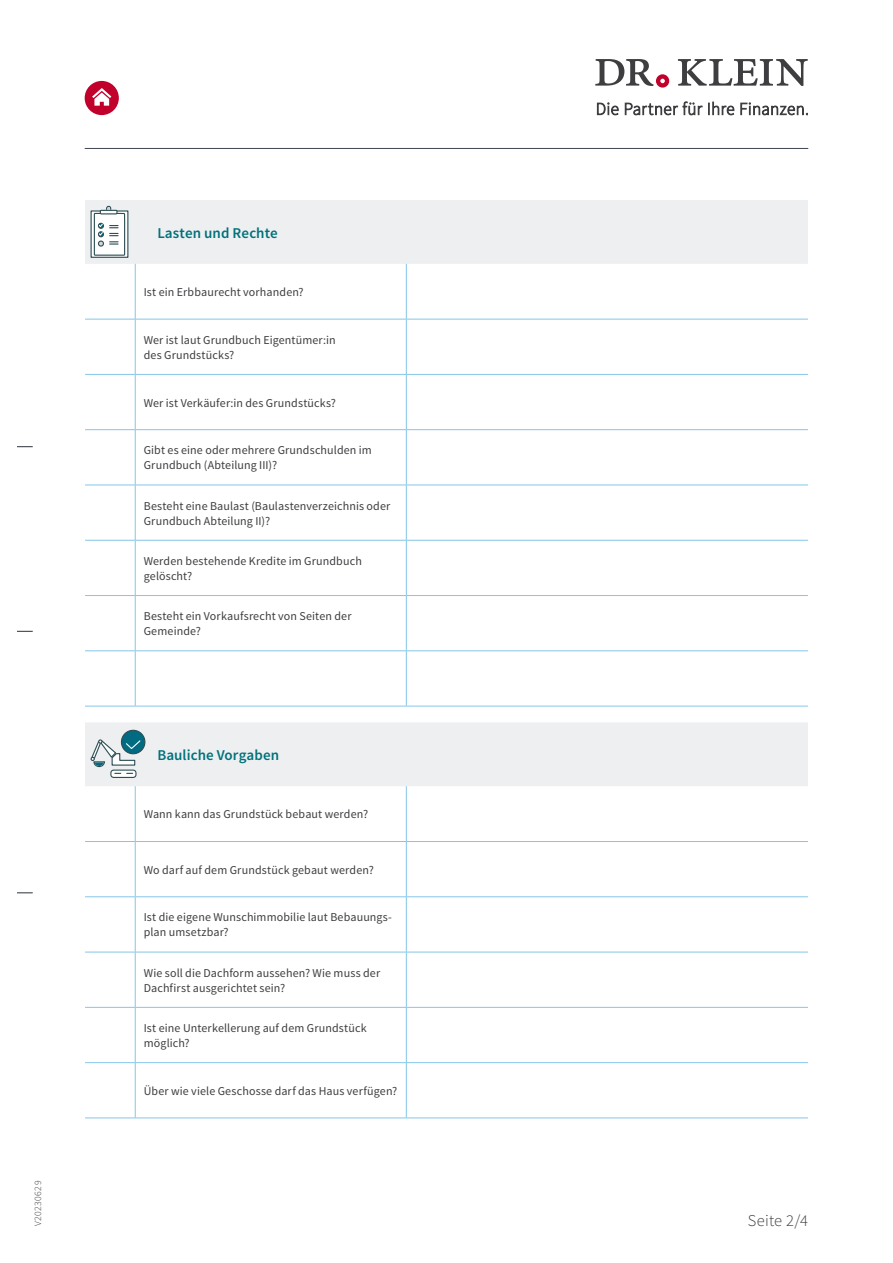
<style>
.page{position:relative;width:893px;height:1263px;background:#fff}
.page>*{position:absolute;margin:0;border:0;box-sizing:border-box;transform-origin:0 0}
.t1{font:300 16.5px "Source Sans Pro";letter-spacing:.015em;color:#3e3d40}
.t2{font:600 15px "Source Sans Pro";letter-spacing:.005em;color:#00727a}
.t3{font:12px/15px "Source Sans Pro";letter-spacing:.01em;color:#3e3d40}
.t4{font:300 9.75px "Source Sans Pro";letter-spacing:.045em;color:#3e3d40}
</style>
<div class="page">
<svg style="left:17px;top:446px;width:16px;height:1px"></svg>
<svg style="left:17px;top:892px;width:16px;height:1px"></svg>
<svg style="left:17px;top:631px;width:16px;height:1px"></svg>
<hr style="left:85px;top:148px;width:723px;height:1px;background:#404651">
<svg style="left:595px;top:59px;width:74px;height:29px"></svg>
<svg style="left:678px;top:59px;width:130px;height:27px"></svg>
<svg style="left:597px;top:103px;width:21px;height:12px"></svg>
<svg style="left:625px;top:102px;width:77px;height:13px"></svg>
<svg style="left:708px;top:102px;width:26px;height:13px"></svg>
<svg style="left:740px;top:103px;width:68px;height:12px"></svg>
<div style="left:85px;top:81px;width:34px;height:34px;background:#c1002b;border-radius:50%"></div>
<svg style="left:92px;top:88px;width:19px;height:18px"></svg>
<div style="left:85px;top:200px;width:723px;height:64px;background:#eeeff1"></div>
<hr style="left:135px;top:264px;width:1px;height:55px;background:#85c6e8">
<hr style="left:85px;top:319px;width:50px;height:1px;background:#85c6e8">
<hr style="left:135px;top:319px;width:271px;height:1px;background:#85c6e8">
<hr style="left:135px;top:319px;width:1px;height:55px;background:#85c6e8">
<hr style="left:406px;top:319px;width:402px;height:1px;background:#85c6e8">
<hr style="left:85px;top:374px;width:50px;height:1px;background:#85c6e8">
<hr style="left:135px;top:374px;width:271px;height:1px;background:#85c6e8">
<hr style="left:135px;top:375px;width:1px;height:54px;background:#85c6e8">
<hr style="left:406px;top:374px;width:402px;height:1px;background:#85c6e8">
<hr style="left:85px;top:429px;width:50px;height:1px;background:#85c6e8">
<hr style="left:135px;top:429px;width:271px;height:1px;background:#85c6e8">
<hr style="left:135px;top:430px;width:1px;height:55px;background:#85c6e8">
<hr style="left:406px;top:429px;width:402px;height:1px;background:#85c6e8">
<hr style="left:85px;top:485px;width:50px;height:1px;background:#85c6e8">
<hr style="left:135px;top:485px;width:271px;height:1px;background:#85c6e8">
<hr style="left:135px;top:485px;width:1px;height:55px;background:#85c6e8">
<hr style="left:406px;top:485px;width:402px;height:1px;background:#85c6e8">
<hr style="left:85px;top:540px;width:50px;height:1px;background:#85c6e8">
<hr style="left:135px;top:540px;width:271px;height:1px;background:#85c6e8">
<hr style="left:135px;top:540px;width:1px;height:55px;background:#85c6e8">
<hr style="left:406px;top:540px;width:402px;height:1px;background:#85c6e8">
<hr style="left:85px;top:595px;width:50px;height:1px;background:#85c6e8">
<hr style="left:135px;top:595px;width:271px;height:1px;background:#85c6e8">
<hr style="left:135px;top:596px;width:1px;height:54px;background:#85c6e8">
<hr style="left:406px;top:595px;width:402px;height:1px;background:#85c6e8">
<hr style="left:85px;top:650px;width:50px;height:1px;background:#85c6e8">
<hr style="left:135px;top:650px;width:271px;height:1px;background:#85c6e8">
<hr style="left:135px;top:651px;width:1px;height:55px;background:#85c6e8">
<hr style="left:406px;top:650px;width:402px;height:1px;background:#85c6e8">
<hr style="left:85px;top:706px;width:50px;height:1px;background:#85c6e8">
<hr style="left:135px;top:706px;width:271px;height:1px;background:#85c6e8">
<hr style="left:406px;top:706px;width:402px;height:1px;background:#85c6e8">
<hr style="left:406px;top:264px;width:1px;height:55px;background:#85c6e8">
<hr style="left:406px;top:319px;width:1px;height:55px;background:#85c6e8">
<hr style="left:406px;top:375px;width:1px;height:54px;background:#85c6e8">
<hr style="left:406px;top:430px;width:1px;height:55px;background:#85c6e8">
<hr style="left:406px;top:485px;width:1px;height:55px;background:#85c6e8">
<hr style="left:406px;top:540px;width:1px;height:55px;background:#85c6e8">
<hr style="left:406px;top:596px;width:1px;height:54px;background:#85c6e8">
<hr style="left:406px;top:651px;width:1px;height:55px;background:#85c6e8">
<div style="left:85px;top:723px;width:723px;height:63px;background:#eeeff1"></div>
<hr style="left:135px;top:786px;width:1px;height:55px;background:#85c6e8">
<hr style="left:85px;top:841px;width:50px;height:1px;background:#85c6e8">
<hr style="left:135px;top:841px;width:271px;height:1px;background:#85c6e8">
<hr style="left:135px;top:842px;width:1px;height:54px;background:#85c6e8">
<hr style="left:406px;top:841px;width:402px;height:1px;background:#85c6e8">
<hr style="left:85px;top:896px;width:50px;height:1px;background:#85c6e8">
<hr style="left:135px;top:896px;width:271px;height:1px;background:#85c6e8">
<hr style="left:135px;top:897px;width:1px;height:55px;background:#85c6e8">
<hr style="left:406px;top:896px;width:402px;height:1px;background:#85c6e8">
<hr style="left:85px;top:952px;width:50px;height:1px;background:#85c6e8">
<hr style="left:135px;top:952px;width:271px;height:1px;background:#85c6e8">
<hr style="left:135px;top:952px;width:1px;height:55px;background:#85c6e8">
<hr style="left:406px;top:952px;width:402px;height:1px;background:#85c6e8">
<hr style="left:85px;top:1007px;width:50px;height:1px;background:#85c6e8">
<hr style="left:135px;top:1007px;width:271px;height:1px;background:#85c6e8">
<hr style="left:135px;top:1008px;width:1px;height:54px;background:#85c6e8">
<hr style="left:406px;top:1007px;width:402px;height:1px;background:#85c6e8">
<hr style="left:85px;top:1062px;width:50px;height:1px;background:#85c6e8">
<hr style="left:135px;top:1062px;width:271px;height:1px;background:#85c6e8">
<hr style="left:135px;top:1063px;width:1px;height:54px;background:#85c6e8">
<hr style="left:406px;top:1062px;width:402px;height:1px;background:#85c6e8">
<hr style="left:85px;top:1117px;width:50px;height:1px;background:#85c6e8">
<hr style="left:135px;top:1117px;width:271px;height:1px;background:#85c6e8">
<hr style="left:406px;top:1117px;width:402px;height:1px;background:#85c6e8">
<hr style="left:406px;top:786px;width:1px;height:55px;background:#85c6e8">
<hr style="left:406px;top:842px;width:1px;height:54px;background:#85c6e8">
<hr style="left:406px;top:897px;width:1px;height:55px;background:#85c6e8">
<hr style="left:406px;top:952px;width:1px;height:55px;background:#85c6e8">
<hr style="left:406px;top:1008px;width:1px;height:54px;background:#85c6e8">
<hr style="left:406px;top:1063px;width:1px;height:54px;background:#85c6e8">
<div style="left:121px;top:730px;width:24px;height:24px;background:#006b81;border-radius:50%"></div>
<div style="left:121px;top:730px;width:25px;height:24px;border:1px solid #2c4e54;border-radius:50%"></div>
<div style="left:111px;top:770px;width:25px;height:7px;background:#fff;border-radius:3px"></div>
<div style="left:110px;top:769px;width:27px;height:9px;border:1px solid #2c4e54;border-radius:3px"></div>
<svg style="left:91px;top:739px;width:50px;height:35px"></svg>
<svg style="left:91px;top:210px;width:37px;height:48px"></svg>
<div style="left:94px;top:213px;width:31px;height:42px;background:#fff"></div>
<div style="left:94px;top:213px;width:31px;height:43px;border:1px solid #2c4e54"></div>
<svg style="left:110px;top:225px;width:8px;height:20px"></svg>
<div style="left:98px;top:240px;width:6px;height:7px;border:1px solid #2c4e54;border-radius:50%"></div>
<div style="left:100px;top:210px;width:17px;height:4px;border:1px solid #2c4e54"></div>
<svg style="left:105px;top:205px;width:7px;height:6px"></svg>
<svg style="left:98px;top:223px;width:6px;height:23px"></svg>
<p class="t4" style="left:32px;top:1226px;width:47px;rotate:-90deg">V20230629</p>
<p class="t2" style="left:157px;top:223px;width:122px">Lasten und Rechte</p>
<p class="t3" style="left:144px;top:285px;width:161px">Ist ein Erbbaurecht vorhanden?</p>
<p class="t3" style="left:144px;top:332px;width:193px">Wer ist laut Grundbuch Eigentümer:in des Grundstücks?</p>
<p class="t3" style="left:144px;top:395px;width:194px">Wer ist Verkäufer:in des Grundstücks?</p>
<p class="t3" style="left:144px;top:443px;width:230px">Gibt es eine oder mehrere Grundschulden im<br>Grundbuch (Abteilung III)?</p>
<p class="t3" style="left:144px;top:498px;width:248px">Besteht eine Baulast (Baulastenverzeichnis oder<br>Grundbuch Abteilung II)?</p>
<p class="t3" style="left:144px;top:554px;width:220px">Werden bestehende Kredite im Grundbuch gelöscht?</p>
<p class="t3" style="left:144px;top:609px;width:209px">Besteht ein Vorkaufsrecht von Seiten der<br>Gemeinde?</p>
<p class="t2" style="left:157px;top:745px;width:123px">Bauliche Vorgaben</p>
<p class="t3" style="left:144px;top:807px;width:226px">Wann kann das Grundstück bebaut werden?</p>
<p class="t3" style="left:144px;top:862px;width:232px">Wo darf auf dem Grundstück gebaut werden?</p>
<p class="t3" style="left:144px;top:910px;width:250px">Ist die eigene Wunschimmobilie laut Bebauungs&shy;plan umsetzbar?</p>
<p class="t3" style="left:144px;top:965px;width:238px">Wie soll die Dachform aussehen? Wie muss der<br>Dachfirst ausgerichtet sein?</p>
<p class="t3" style="left:144px;top:1021px;width:224px">Ist eine Unterkellerung auf dem Grundstück möglich?</p>
<p class="t3" style="left:144px;top:1083px;width:255px">Über wie viele Geschosse darf das Haus verfügen?</p>
<h1 class="t1" style="left:748px;top:1210px;width:62px">Seite 2/4</h1>
</div>
